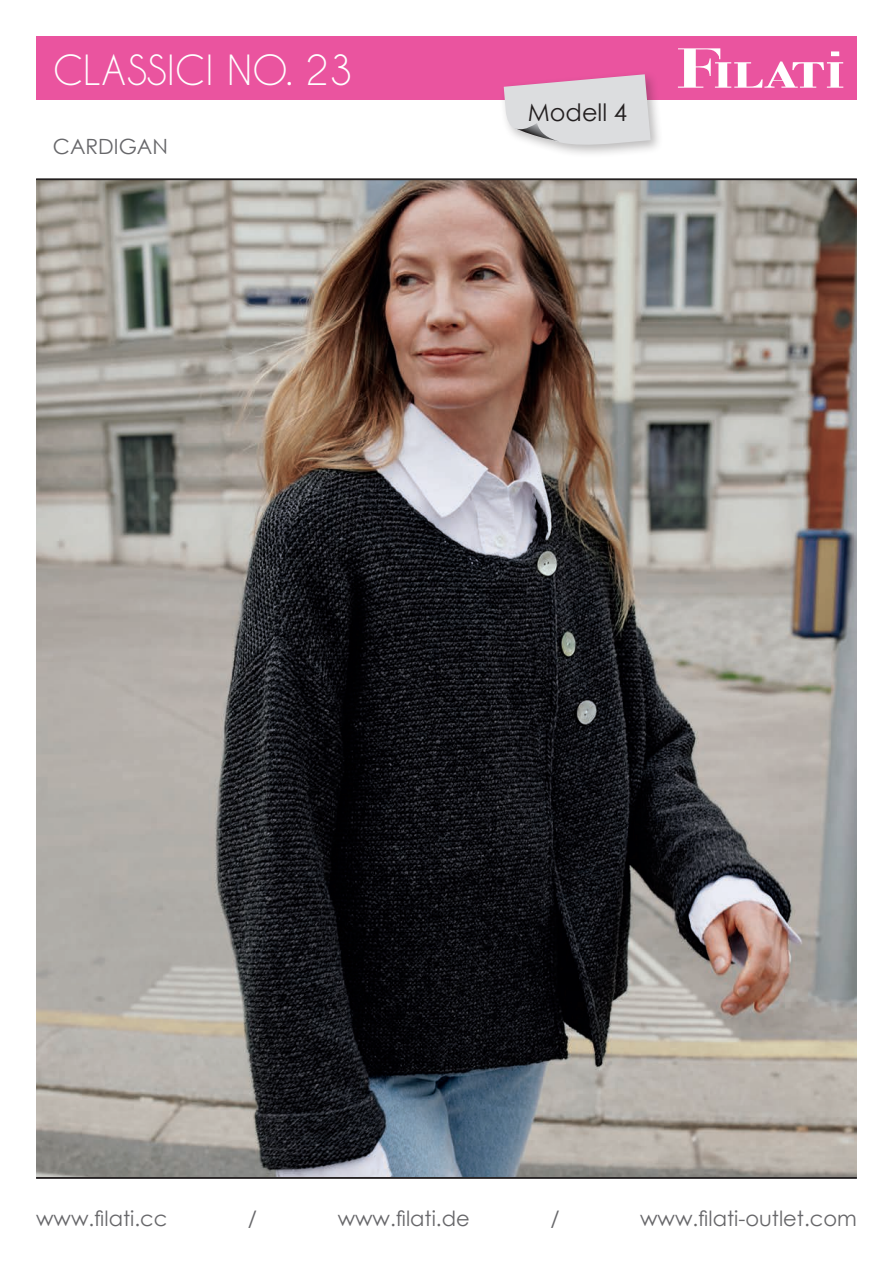
<style>
.page{position:relative;width:893px;height:1263px;background:#fff}
.page>*{position:absolute;margin:0;border:0;box-sizing:border-box;transform-origin:0 0}
.t1{font:39px "Caviar Dreams";color:#fff}
.t2{font:24px "Century Gothic";color:#231f20}
.t3{font:21px "Century Gothic";color:#67676a}
</style>
<div class="page">
<img style="left:36px;top:180px;width:821px;height:997px">
<hr style="left:36px;top:1177px;width:821px;height:1px;background:#231f20">
<hr style="left:36px;top:179px;width:821px;height:1px;background:#231f20">
<div style="left:36px;top:36px;width:821px;height:64px;background:#ea549f"></div>
<svg style="left:678px;top:48px;width:165px;height:40px"></svg>
<div style="left:499px;top:70px;width:165px;height:88px;background:#231f20;opacity:.3"></div>
<svg style="left:504px;top:74px;width:147px;height:76px;background:#dcced7"></svg>
<h1 class="t1" style="left:53px;top:47px;width:301px">CLASSICI NO. 23</h1>
<p class="t3" style="left:53px;top:131px;width:117px">CARDIGAN</p>
<p class="t2" style="left:528px;top:96px;width:101px">Modell 4</p>
<p class="t3" style="left:36px;top:1204px;width:133px">www.filati.cc</p>
<p class="t3" style="left:248px;top:1204px;width:11px">/</p>
<p class="t3" style="left:338px;top:1204px;width:134px">www.filati.de</p>
<p class="t3" style="left:550px;top:1204px;width:11px">/</p>
<p class="t3" style="left:640px;top:1204px;width:218px">www.filati-outlet.com</p>
</div>
